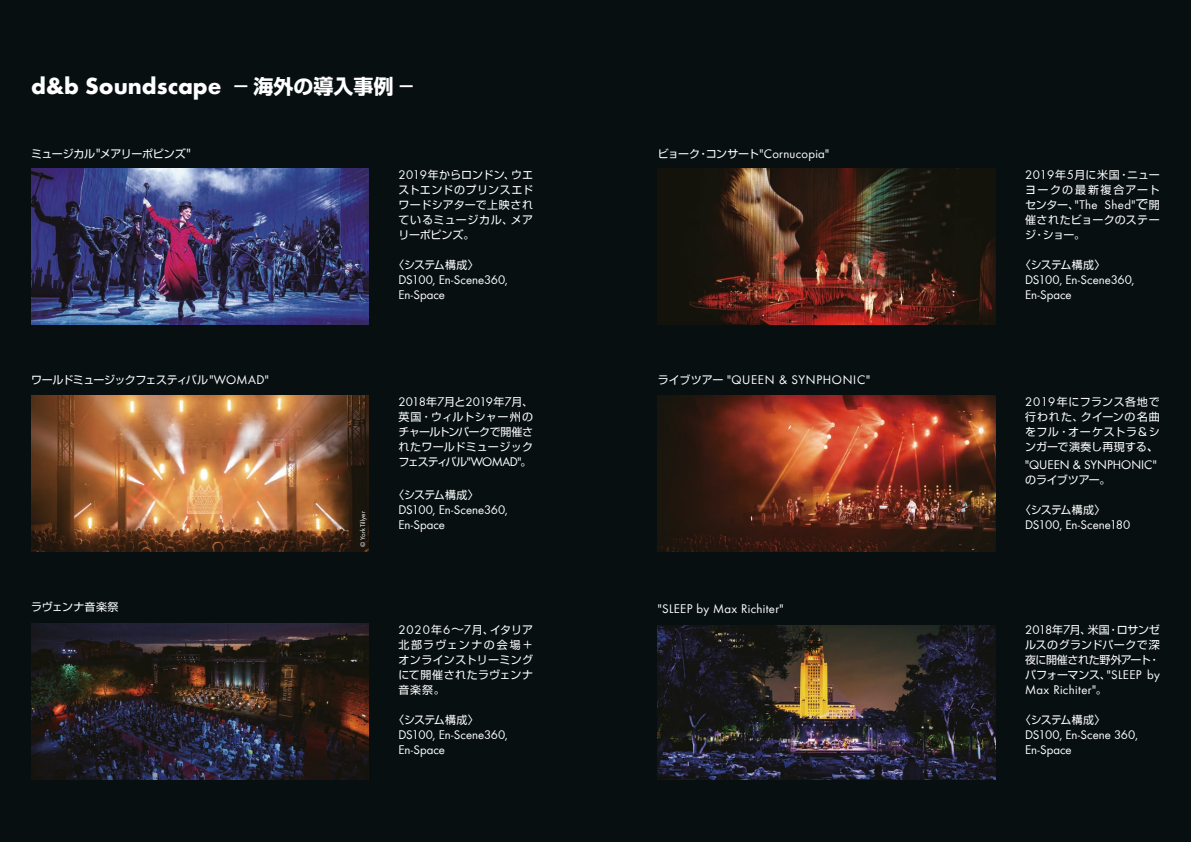
<style>
.page{position:relative;width:1191px;height:842px;background:#070f10}
.page>*{position:absolute;margin:0;border:0;box-sizing:border-box;transform-origin:0 0}
.t1{font:700 24px "dbaudio Futura Japanese";color:#fff}
.t2{font:13px/15px "dbaudio Futura Japanese";color:#fff}
.t3{font:13px "dbaudio Futura Japanese";letter-spacing:.025em;color:#fff}
.t4{font:13px "dbaudio Futura Japanese";letter-spacing:.05em;color:#fff}
.t5{font:13px "dbaudio Futura Japanese";letter-spacing:.02em;color:#fff}
.t6{font:13px "dbaudio Futura Japanese";letter-spacing:-.05em;color:#fff}
.t7{font:11px/15px "dbaudio Futura Japanese";letter-spacing:.005em;color:#fff;text-align:justify}
.t8{font:11px/15px "dbaudio Futura Japanese";letter-spacing:.1em;color:#fff}
.t9{font:11px "dbaudio Futura Japanese";letter-spacing:-.045em;color:#fff}
.t10{font:11px "dbaudio Futura Japanese";letter-spacing:-.03em;color:#fff}
.t11{font:11px "dbaudio Futura Japanese";letter-spacing:-.025em;color:#fff}
.t12{font:7px "dbaudio Futura Japanese";color:#fff}
.s1{font-size:20px}
.s2{font-size:14px}
.s3{font-size:11px}
.s4{font-size:13px}
</style>
<div class="page">
<img style="left:31px;top:169px;width:338px;height:156px">
<img style="left:31px;top:395px;width:338px;height:156px">
<img style="left:31px;top:624px;width:338px;height:156px">
<img style="left:658px;top:169px;width:337px;height:156px">
<img style="left:658px;top:395px;width:337px;height:156px">
<img style="left:658px;top:625px;width:337px;height:155px">
<h1 class="t1" style="left:31px;top:65px;width:384px">d&amp;b Soundscape <span class="s1">－ 海外の導入事例 －</span></h1>
<p class="t10" style="left:31px;top:145px;width:161px">ミュージカル<span class="s2">"</span>メアリーポピンズ<span class="s2">"</span></p>
<p class="t5" style="left:658px;top:142px;width:173px"><span class="s3">ビョーク・コンサート</span>"Cornucopia"</p>
<p class="t7" style="left:398px;top:166px;width:136px"><span class="s4">2019</span>年からロンドン、ウエストエンドのプリンスエドワードシアターで上映されているミュージカル、メアリーポピンズ。</p>
<p class="t7" style="left:393px;top:256px;width:87px">〈システム構成〉</p>
<p class="t2" style="left:398px;top:270px;width:111px">DS100, En-Scene360,<br>En-Space</p>
<p class="t8" style="left:1025px;top:166px;width:136px"><span class="s4">2019</span>年<span class="s4">5</span>月に米国・ニューヨークの最新複合アート</p>
<p class="t2" style="left:1025px;top:195px;width:136px"><span class="s3">センター、</span>"The Shed"で<span class="s3">開</span></p>
<p class="t7" style="left:1025px;top:211px;width:136px">催されたビョークのステージ・ショー。</p>
<p class="t7" style="left:1020px;top:256px;width:87px">〈システム構成〉</p>
<p class="t2" style="left:1025px;top:270px;width:111px">DS100, En-Scene360,<br>En-Space</p>
<p class="t9" style="left:31px;top:371px;width:239px">ワールドミュージックフェスティバル<span class="s4">"WOMAD"</span></p>
<p class="t4" style="left:658px;top:369px;width:214px"><span class="s3">ライブツアー</span> "QUEEN &amp; SYNPHONIC"</p>
<p class="t12" style="left:357px;top:547px;width:37px;rotate:-90deg">© York Tillyer</p>
<p class="t6" style="left:398px;top:390px;width:136px">2018<span class="s3">年</span>7<span class="s3">月と</span>2019<span class="s3">年</span>7<span class="s3">月、</span></p>
<p class="t7" style="left:398px;top:408px;width:136px">英国・ウィルトシャー州のチャールトンパークで開催されたワールドミュージックフェスティバル<span class="s4">"WOMAD"</span>。</p>
<p class="t7" style="left:393px;top:486px;width:87px">〈システム構成〉</p>
<p class="t2" style="left:398px;top:500px;width:111px">DS100, En-Scene360,<br>En-Space</p>
<p class="t7" style="left:1025px;top:393px;width:136px"><span class="s4">2019</span>年にフランス各地で行われた、クイーンの名曲をフル・オーケストラ＆シンガーで演奏し再現する<span class="s4">、</span></p>
<p class="t2" style="left:1025px;top:455px;width:133px">"QUEEN &amp; SYNPHONIC"</p>
<p class="t11" style="left:1025px;top:470px;width:87px">のライブツアー。</p>
<p class="t7" style="left:1020px;top:501px;width:87px">〈システム構成〉</p>
<p class="t2" style="left:1025px;top:515px;width:107px">DS100, En-Scene180</p>
<p class="t7" style="left:31px;top:598px;width:89px">ラヴェンナ音楽祭</p>
<p class="t3" style="left:658px;top:597px;width:127px">"SLEEP by Max Richiter"</p>
<p class="t2" style="left:398px;top:620px;width:136px">2020<span class="s3">年</span>6～7<span class="s3">月、イタリア</span></p>
<p class="t7" style="left:398px;top:636px;width:136px">北部ラヴェンナの会場＋オンラインストリーミングにて開催されたラヴェンナ音楽祭。</p>
<p class="t7" style="left:393px;top:711px;width:87px">〈システム構成〉</p>
<p class="t2" style="left:398px;top:725px;width:111px">DS100, En-Scene360,<br>En-Space</p>
<p class="t7" style="left:1025px;top:621px;width:136px"><span class="s4">2018</span>年<span class="s4">7</span>月、米国・ロサンゼルスのグランドパークで深夜に開催された野外アート・パフォーマンス、<span class="s4">"SLEEP by</span></p>
<p class="t3" style="left:1025px;top:678px;width:83px">Max Richiter"<span class="s3">。</span></p>
<p class="t7" style="left:1020px;top:711px;width:87px">〈システム構成〉</p>
<p class="t2" style="left:1025px;top:725px;width:114px">DS100, En-Scene 360,<br>En-Space</p>
</div>
